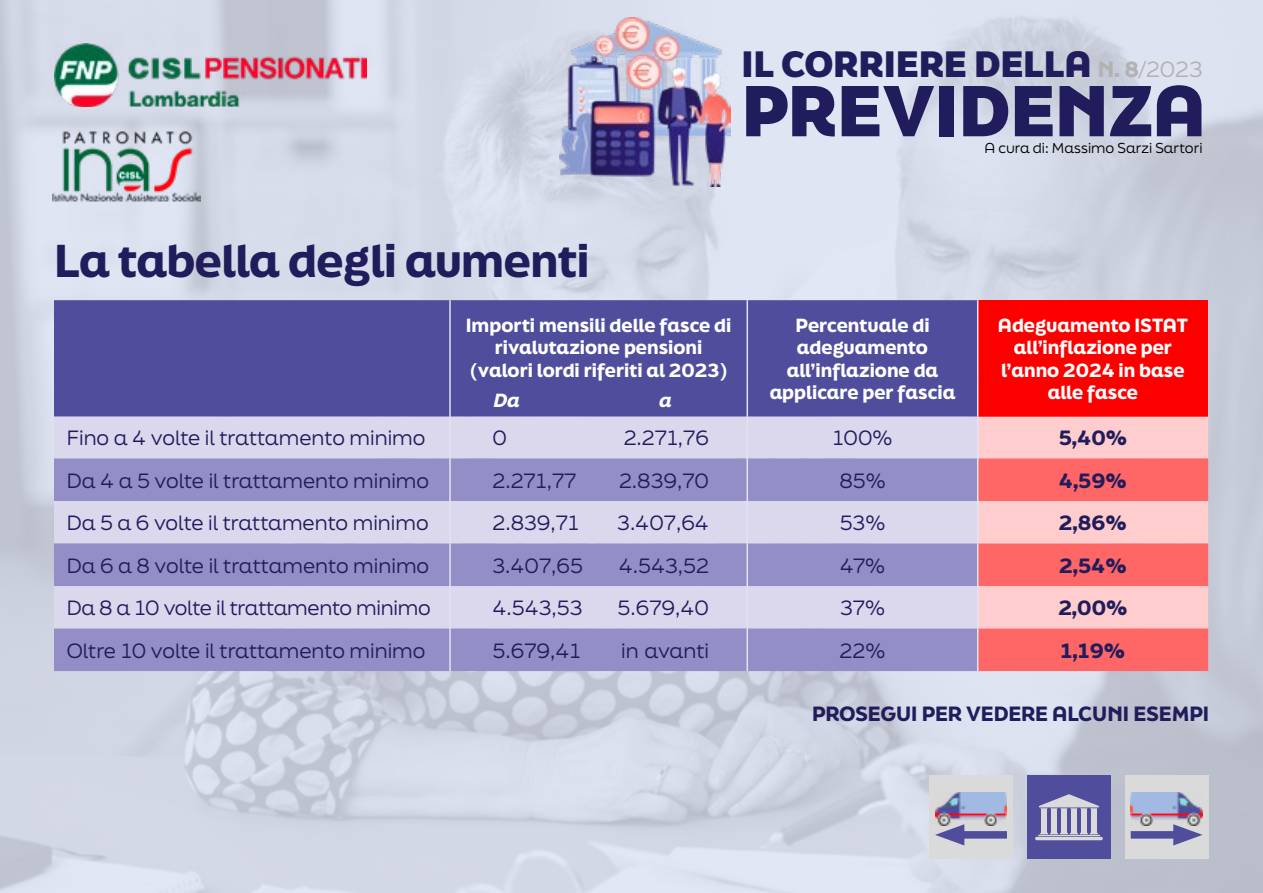
<style>
.page{position:relative;width:1263px;height:893px;background:#fff}
.page>*{position:absolute;margin:0;border:0;box-sizing:border-box;transform-origin:0 0}
.t1{font:800 67.95px "Final Six";color:#211d5c}
.t2{font:900 43.5px "Final Six";letter-spacing:-.01em;color:#211d5c}
.t3{font:800 34.65px "Final Six";color:#211d5c}
.t4{font:20.85px "Final Six";color:#b3b2b2}
.t5{font:19.5px "Final Six";color:#211d5c}
.punti_numerati{font:900 19.5px "Final Six";color:#211d5c}
.t6{font:900 18px/22.5px "Final Six";color:#fff;text-align:center}
.t7{font:italic 900 18px "Final Six";color:#fff}
.t8{font:13.65px "Final Six";color:#000}
.s1{font-weight:900}
</style>
<div class="page">
<img style="left:0;top:0;width:1263px;height:893px">
<img style="left:54px;top:44px;width:312px;height:63px">
<img style="left:52px;top:131px;width:148px;height:70px">
<img style="left:560px;top:18px;width:170px;height:169px">
<div style="left:1125px;top:775px;width:83px;height:84px;background:#dadada"></div>
<img style="left:1131px;top:793px;width:71px;height:33px">
<div style="left:1131px;top:831px;width:54px;height:8px;background:#4f4d9c"></div>
<svg style="left:1173px;top:824px;width:29px;height:21px"></svg>
<div style="left:930px;top:775px;width:83px;height:84px;background:#dadada"></div>
<img style="left:935px;top:793px;width:72px;height:33px">
<div style="left:952px;top:831px;width:55px;height:8px;background:#4f4d9c"></div>
<svg style="left:935px;top:824px;width:29px;height:21px"></svg>
<div style="left:1027px;top:775px;width:83px;height:84px;background:#4f4d9c"></div>
<svg style="left:1038px;top:794px;width:61px;height:40px"></svg>
<hr style="left:1038px;top:835px;width:62px;height:1px;background:#dadada">
<hr style="left:1035px;top:837px;width:68px;height:3px;background:#dadada;border-radius:2px">
<div style="left:54px;top:300px;width:923px;height:117px;background:#4f4d9c"></div>
<div style="left:978px;top:300px;width:230px;height:117px;background:#fc0000"></div>
<div style="left:54px;top:417px;width:923px;height:41px;background:#dbd8ee"></div>
<div style="left:978px;top:417px;width:230px;height:41px;background:#ffcdcd"></div>
<svg style="left:54px;top:458px;width:923px;height:213px;background:#afabd5"></svg>
<svg style="left:978px;top:458px;width:230px;height:213px;background:#fe8f8f"></svg>
<hr style="left:746px;top:383px;width:2px;height:34px;background:#e0e4f1">
<hr style="left:746px;top:417px;width:2px;height:41px;background:#e0e4f1">
<hr style="left:977px;top:417px;width:1px;height:41px;background:#e0e4f1">
<hr style="left:746px;top:458px;width:2px;height:43px;background:#e0e4f1">
<hr style="left:977px;top:458px;width:1px;height:43px;background:#e0e4f1">
<hr style="left:746px;top:501px;width:2px;height:42px;background:#e0e4f1">
<hr style="left:977px;top:501px;width:1px;height:42px;background:#e0e4f1">
<hr style="left:746px;top:543px;width:2px;height:43px;background:#e0e4f1">
<hr style="left:977px;top:543px;width:1px;height:43px;background:#e0e4f1">
<hr style="left:746px;top:586px;width:2px;height:43px;background:#e0e4f1">
<hr style="left:977px;top:586px;width:1px;height:43px;background:#e0e4f1">
<hr style="left:746px;top:629px;width:2px;height:42px;background:#e0e4f1">
<hr style="left:977px;top:629px;width:1px;height:42px;background:#e0e4f1">
<hr style="left:746px;top:300px;width:2px;height:83px;background:#e0e4f1">
<hr style="left:449px;top:300px;width:2px;height:83px;background:#e0e4f1">
<hr style="left:449px;top:383px;width:2px;height:34px;background:#e0e4f1">
<hr style="left:977px;top:300px;width:1px;height:83px;background:#e0e4f1">
<hr style="left:977px;top:383px;width:1px;height:34px;background:#e0e4f1">
<hr style="left:449px;top:417px;width:2px;height:41px;background:#e0e4f1">
<hr style="left:449px;top:458px;width:2px;height:43px;background:#e0e4f1">
<hr style="left:449px;top:501px;width:2px;height:42px;background:#e0e4f1">
<hr style="left:449px;top:543px;width:2px;height:43px;background:#e0e4f1">
<hr style="left:449px;top:586px;width:2px;height:43px;background:#e0e4f1">
<hr style="left:449px;top:629px;width:2px;height:42px;background:#e0e4f1">
<h3 class="t3" style="left:741px;top:39px;width:352px">IL CORRIERE DELLA</h3>
<h1 class="t1" style="left:741px;top:61px;width:466px">PREVIDENZA</h1>
<p class="t8" style="left:984px;top:137px;width:220px">A cura di: Massimo Sarzi Sartori</p>
<p class="t4" style="left:1098px;top:54px;width:106px"><span class="s1">N. 8</span>/2023</p>
<p class="t2" style="left:54px;top:229px;width:537px">La tabella degli aumenti</p>
<p class="t6" style="left:466px;top:313px;width:267px">Importi mensili delle fasce di rivalutazione pensioni (valori lordi riferiti al 2023)</p>
<p class="t6" style="left:770px;top:313px;width:187px">Percentuale di adeguamento all’inflazione da applicare per fascia</p>
<p class="t6" style="left:998px;top:313px;width:192px">Adeguamento ISTAT all’inflazione per l’anno 2024 in base alle fasce</p>
<p class="t7" style="left:492px;top:387px;width:33px">Da</p>
<p class="t7" style="left:658px;top:387px;width:20px">a</p>
<p class="t5" style="left:67px;top:423px;width:360px">Fino a 4 volte il trattamento minimo</p>
<p class="t5" style="left:492px;top:423px;width:16px">0</p>
<p class="t5" style="left:624px;top:423px;width:87px">2.271,76</p>
<p class="t5" style="left:832px;top:423px;width:62px">100%</p>
<p class="punti_numerati" style="left:1059px;top:423px;width:70px">5,40%</p>
<p class="t5" style="left:67px;top:466px;width:364px">Da 4 a 5 volte il trattamento minimo</p>
<p class="t5" style="left:492px;top:466px;width:85px">2.271,77</p>
<p class="t5" style="left:619px;top:466px;width:91px">2.839,70</p>
<p class="t5" style="left:839px;top:466px;width:48px">85%</p>
<p class="punti_numerati" style="left:1059px;top:466px;width:70px">4,59%</p>
<p class="t5" style="left:67px;top:508px;width:363px">Da 5 a 6 volte il trattamento minimo</p>
<p class="t5" style="left:492px;top:508px;width:88px">2.839,71</p>
<p class="t5" style="left:617px;top:508px;width:93px">3.407,64</p>
<p class="t5" style="left:840px;top:508px;width:47px">53%</p>
<p class="punti_numerati" style="left:1059px;top:508px;width:69px">2,86%</p>
<p class="t5" style="left:67px;top:551px;width:364px">Da 6 a 8 volte il trattamento minimo</p>
<p class="t5" style="left:492px;top:551px;width:92px">3.407,65</p>
<p class="t5" style="left:619px;top:551px;width:92px">4.543,52</p>
<p class="t5" style="left:840px;top:551px;width:47px">47%</p>
<p class="punti_numerati" style="left:1059px;top:551px;width:69px">2,54%</p>
<p class="t5" style="left:67px;top:594px;width:365px">Da 8 a 10 volte il trattamento minimo</p>
<p class="t5" style="left:492px;top:594px;width:92px">4.543,53</p>
<p class="t5" style="left:617px;top:594px;width:93px">5.679,40</p>
<p class="t5" style="left:840px;top:594px;width:46px">37%</p>
<p class="punti_numerati" style="left:1058px;top:594px;width:71px">2,00%</p>
<p class="t5" style="left:67px;top:636px;width:360px">Oltre 10 volte il trattamento minimo</p>
<p class="t5" style="left:492px;top:636px;width:90px">5.679,41</p>
<p class="t5" style="left:621px;top:636px;width:89px">in avanti</p>
<p class="t5" style="left:840px;top:636px;width:47px">22%</p>
<p class="punti_numerati" style="left:1061px;top:636px;width:66px">1,19%</p>
<p class="punti_numerati" style="left:812px;top:699px;width:398px">PROSEGUI PER VEDERE ALCUNI ESEMPI</p>
</div>
